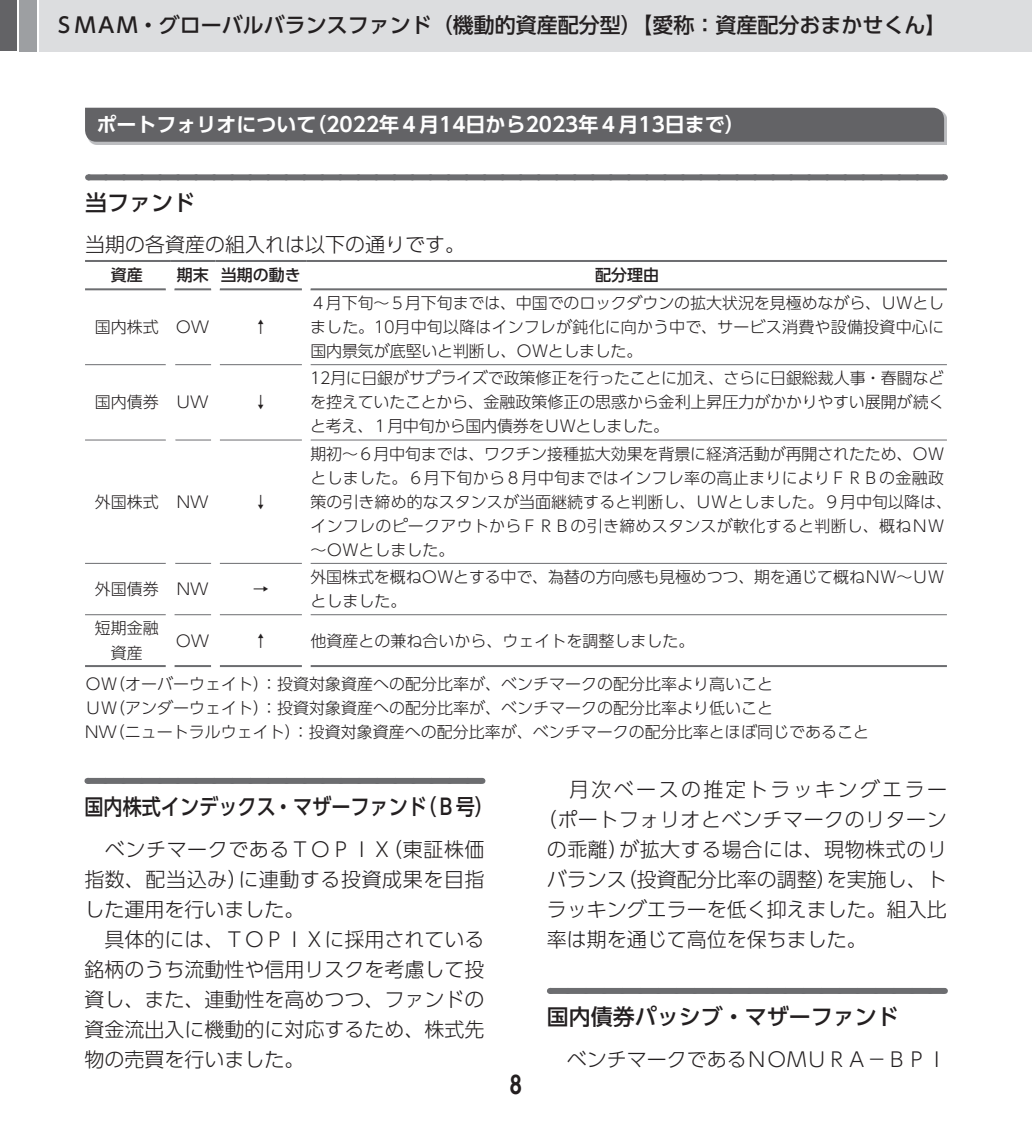
<style>
.page{position:relative;width:1032px;height:1134px;background:#fff}
.page>*{position:absolute;margin:0;border:0;box-sizing:border-box;transform-origin:0 0}
.t1{font:700 24px "UD Shin Go Pro De";color:#231f20}
.t2{font:500 22px "UD Shin Go Pro";color:#231f20;scale:.87 1}
.t3{font:500 22px "UD Shin Go Pro";color:#231f20}
.t4{font:500 21px "UD Shin Go Pro";color:#231f20}
.t5{font:300 20px/30px "UD Shin Go Pro";color:#231f20}
.t6{font:700 20px "UD Shin Go Pro De";color:#fff}
.t7{font:300 20px "UD Shin Go Pro";letter-spacing:.025em;color:#231f20}
.t8{font:300 20px "UD Shin Go Pro";letter-spacing:.03em;color:#231f20}
.t9{font:300 20px "UD Shin Go Pro";letter-spacing:.12em;color:#231f20}
.t10{font:300 16px/24px "UD Shin Go Pro";color:#231f20}
.t11{font:500 16px "UD Shin Go Pro";color:#231f20}
</style>
<div class="page">
<div style="left:0;top:0;width:17px;height:51px;background:#636366"></div>
<div style="left:20px;top:0;width:17px;height:51px;background:#9d9fa2"></div>
<div style="left:40px;top:0;width:992px;height:51px;background:#dcdddf"></div>
<div style="left:88px;top:110px;width:859px;height:35px;background:#bcbdc0"></div>
<div style="left:85px;top:108px;width:859px;height:34px;background:#636366"></div>
<div style="left:88px;top:174px;width:856px;height:6px;background:#6c6d70"></div>
<svg style="left:106px;top:174px;width:829px;height:1px"></svg>
<hr style="left:85px;top:665px;width:81px;height:2px;background:#6c6d70">
<hr style="left:174px;top:665px;width:37px;height:2px;background:#6c6d70">
<hr style="left:220px;top:665px;width:82px;height:2px;background:#6c6d70">
<hr style="left:310px;top:665px;width:637px;height:2px;background:#6c6d70">
<hr style="left:85px;top:364px;width:81px;height:1px;background:#6c6d70">
<hr style="left:174px;top:364px;width:37px;height:1px;background:#6c6d70">
<hr style="left:220px;top:364px;width:82px;height:1px;background:#6c6d70">
<hr style="left:310px;top:364px;width:637px;height:1px;background:#6c6d70">
<hr style="left:85px;top:440px;width:81px;height:1px;background:#6c6d70">
<hr style="left:174px;top:440px;width:37px;height:1px;background:#6c6d70">
<hr style="left:220px;top:440px;width:82px;height:1px;background:#6c6d70">
<hr style="left:310px;top:440px;width:637px;height:1px;background:#6c6d70">
<hr style="left:85px;top:563px;width:81px;height:1px;background:#6c6d70">
<hr style="left:174px;top:563px;width:37px;height:1px;background:#6c6d70">
<hr style="left:220px;top:563px;width:82px;height:1px;background:#6c6d70">
<hr style="left:310px;top:563px;width:637px;height:1px;background:#6c6d70">
<hr style="left:85px;top:614px;width:81px;height:1px;background:#6c6d70">
<hr style="left:174px;top:614px;width:37px;height:1px;background:#6c6d70">
<hr style="left:220px;top:614px;width:82px;height:1px;background:#6c6d70">
<hr style="left:310px;top:614px;width:637px;height:1px;background:#6c6d70">
<hr style="left:85px;top:288px;width:81px;height:2px;background:#6c6d70">
<hr style="left:174px;top:288px;width:37px;height:2px;background:#6c6d70">
<hr style="left:220px;top:288px;width:82px;height:2px;background:#6c6d70">
<hr style="left:310px;top:288px;width:637px;height:2px;background:#6c6d70">
<hr style="left:85px;top:260px;width:85px;height:2px;background:#6c6d70">
<hr style="left:170px;top:260px;width:45px;height:2px;background:#6c6d70">
<hr style="left:215px;top:260px;width:91px;height:2px;background:#6c6d70">
<hr style="left:306px;top:260px;width:641px;height:2px;background:#6c6d70">
<div style="left:87px;top:778px;width:394px;height:6px;background:#6c6d70"></div>
<svg style="left:108px;top:783px;width:364px;height:1px"></svg>
<div style="left:550px;top:988px;width:394px;height:6px;background:#6c6d70"></div>
<h3 class="t4" style="left:54px;top:8px;width:894px">ＳＭＡＭ・グローバルバランスファンド（機動的資産配分型）【愛称：資産配分おまかせくん】</h3>
<p class="t6" style="left:96px;top:108px;width:650px">ポートフォリオについて（2022年４月14日から2023年４月13日まで）</p>
<h2 class="t3" style="left:85px;top:185px;width:111px">当ファンド</h2>
<p class="t5" style="left:85px;top:229px;width:381px">当期の各資産の組入れは以下の通りです。</p>
<p class="t11" style="left:111px;top:262px;width:33px">資産</p>
<p class="t11" style="left:177px;top:262px;width:126px">期末 当期の動き</p>
<p class="t11" style="left:595px;top:262px;width:65px">配分理由</p>
<p class="t10" style="left:95px;top:314px;width:116px">国内株式 OW</p>
<p class="t10" style="left:253px;top:314px;width:17px">↑</p>
<p class="t10" style="left:310px;top:290px;width:635px;text-align:justify">４月下旬～５月下旬までは、中国でのロックダウンの拡大状況を見極めながら、ＵＷとしました。10月中旬以降はインフレが鈍化に向かう中で、サービス消費や設備投資中心に国内景気が底堅いと判断し、ＯＷとしました。</p>
<p class="t10" style="left:95px;top:390px;width:115px">国内債券 UW</p>
<p class="t10" style="left:253px;top:390px;width:17px">↓</p>
<p class="t10" style="left:95px;top:489px;width:115px">外国株式 NW</p>
<p class="t10" style="left:253px;top:489px;width:17px">↓</p>
<p class="t10" style="left:95px;top:576px;width:115px">外国債券 NW</p>
<p class="t10" style="left:253px;top:576px;width:17px">→</p>
<p class="t10" style="left:310px;top:366px;width:636px;text-align:justify">12月に日銀がサプライズで政策修正を行ったことに加え、さらに⽇銀総裁⼈事・春闘などを控えていたことから、⾦融政策修正の思惑から⾦利上昇圧⼒がかかりやすい展開が続くと考え、１月中旬から国内債券をＵＷとしました。</p>
<p class="t10" style="left:310px;top:441px;width:643px">期初～６月中旬までは、ワクチン接種拡大効果を背景に経済活動が再開されたため、ＯＷとしました。６月下旬から８月中旬まではインフレ率の高止まりによりＦＲＢの金融政策の引き締め的なスタンスが当面継続すると判断し、ＵＷとしました。９月中旬以降は、インフレのピークアウトからＦＲＢの引き締めスタンスが軟化すると判断し、概ねＮＷ～ＯＷとしました。</p>
<p class="t10" style="left:310px;top:564px;width:635px">外国株式を概ねＯＷとする中で、為替の方向感も見極めつつ、期を通じて概ねＮＷ～ＵＷとしました。</p>
<p class="t10" style="left:95px;top:616px;width:65px;text-align:center">短期金融資産</p>
<p class="t10" style="left:176px;top:628px;width:35px">OW</p>
<p class="t10" style="left:253px;top:628px;width:17px">↑</p>
<p class="t10" style="left:310px;top:628px;width:385px">他資産との兼ね合いから、ウェイトを調整しました。</p>
<p class="t10" style="left:85px;top:671px;width:785px">ＯＷ（オーバーウェイト）：投資対象資産への配分比率が、ベンチマークの配分比率より高いこと<br>ＵＷ（アンダーウェイト）：投資対象資産への配分比率が、ベンチマークの配分比率より低いこと<br>NW（ニュートラルウェイト）：投資対象資産への配分比率が、ベンチマークの配分比率とほぼ同じであること</p>
<h2 class="t2" style="left:84px;top:788px;width:472px">国内株式インデックス・マザーファンド（Ｂ号）</h2>
<p class="t5" style="left:84px;top:833px;width:402px;text-indent:21px">ベンチマークであるＴＯＰＩＸ（東証株価指数、配当込み）に連動する投資成果を目指した運用を行いました。<br>　具体的には、ＴＯＰＩＸに採用されている銘柄のうち流動性や信用リスクを考慮して投資し、また、連動性を高めつつ、ファンドの資金流出入に機動的に対応するため、株式先物の売買を行いました。</p>
<h1 class="t1" style="left:510px;top:1065px;width:14px">8</h1>
<p class="t9" style="left:547px;top:773px;width:402px">　月次ベースの推定トラッキングエラー</p>
<p class="t7" style="left:537px;top:803px;width:411px">（ポートフォリオとベンチマークのリターン</p>
<p class="t8" style="left:547px;top:833px;width:402px">の乖離）が拡大する場合には、現物株式のリ</p>
<p class="t5" style="left:547px;top:863px;width:401px">バランス（投資配分比率の調整）を実施し、ト</p>
<p class="t5" style="left:547px;top:893px;width:401px">ラッキングエラーを低く抑えました。組入比</p>
<p class="t5" style="left:547px;top:923px;width:321px">率は期を通じて高位を保ちました。</p>
<h2 class="t3" style="left:547px;top:998px;width:353px">国内債券パッシブ・マザーファンド</h2>
<p class="t5" style="left:567px;top:1043px;width:381px">ベンチマークであるＮＯＭＵＲＡ－ＢＰＩ</p>
</div>
